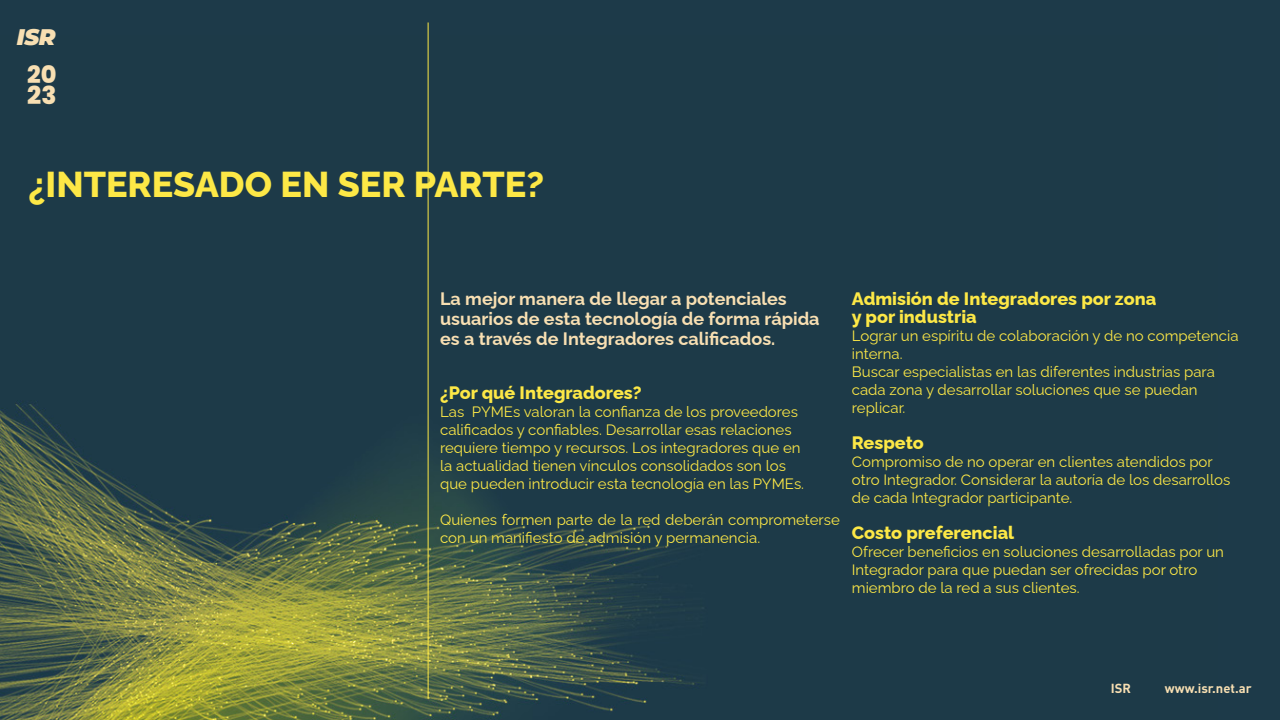
<style>
.page{position:relative;width:1280px;height:720px;background:#1d3a49}
.page>*{position:absolute;margin:0;border:0;box-sizing:border-box;transform-origin:0 0}
.t1{font:800 36px "Raleway";color:#fde846}
.t2{font:800 24.8px "Poppins";color:#f8dfb2}
.t3{font:800 24px "Poppins";color:#f8dfb2}
.t4{font:italic 900 22.6px "Montserrat";color:#f8dfb2}
.t5{font:700 18px/20px "Raleway";color:#f8dfb2}
.t6{font:800 18px/18px "Raleway";color:#fde846}
.t7{font:15px/18px "Raleway";color:#fde846}
.t8{font:700 13px "DIN";color:#f8dfb2}
</style>
<div class="page">
<img style="left:0;top:35px;width:695px;height:685px">
<hr style="left:428px;top:22px;width:1px;height:676px;background:#fde846">
<h3 class="t4" style="left:17px;top:22px;width:40px">ISR</h3>
<h3 class="t3" style="left:27px;top:61px;width:31px">20</h3>
<h2 class="t2" style="left:27px;top:81px;width:31px">23</h2>
<h1 class="t1" style="left:28px;top:155px;width:517px">¿INTERESADO EN SER PARTE?</h1>
<p class="t5" style="left:440px;top:286px;width:381px">La mejor manera de llegar a potenciales usuarios de esta tecnología de forma rápida es a través de Integradores calificados.</p>
<p class="t6" style="left:440px;top:381px;width:203px">¿Por qué Integradores?</p>
<p class="t7" style="left:440px;top:401px;width:365px">Las PYMEs valoran la confianza de los proveedores calificados y confiables. Desarrollar esas relaciones requiere tiempo y recursos. Los integradores que en la actualidad tienen vínculos consolidados son los que pueden introducir esta tecnología en las PYMEs.</p>
<p class="t7" style="left:440px;top:509px;width:401px">Quienes formen parte de la red deberán comprometerse con un manifiesto de admisión y permanencia.</p>
<p class="t6" style="left:852px;top:287px;width:306px">Admisión de Integradores por zona y por industria</p>
<p class="t7" style="left:852px;top:325px;width:388px">Lograr un espíritu de colaboración y de no competencia interna.<br>Buscar especialistas en las diferentes industrias para cada zona y desarrollar soluciones que se puedan replicar.</p>
<p class="t6" style="left:852px;top:431px;width:73px">Respeto</p>
<p class="t7" style="left:852px;top:451px;width:380px">Compromiso de no operar en clientes atendidos por otro Integrador. Considerar la autoría de los desarrollos de cada Integrador participante.</p>
<p class="t6" style="left:852px;top:521px;width:164px">Costo preferencial</p>
<p class="t7" style="left:852px;top:541px;width:374px">Ofrecer beneficios en soluciones desarrolladas por un<br>Integrador para que puedan ser ofrecidas por otro miembro de la red a sus clientes.</p>
<p class="t8" style="left:1111px;top:680px;width:22px">ISR</p>
<p class="t8" style="left:1165px;top:680px;width:88px">www.isr.net.ar</p>
</div>
